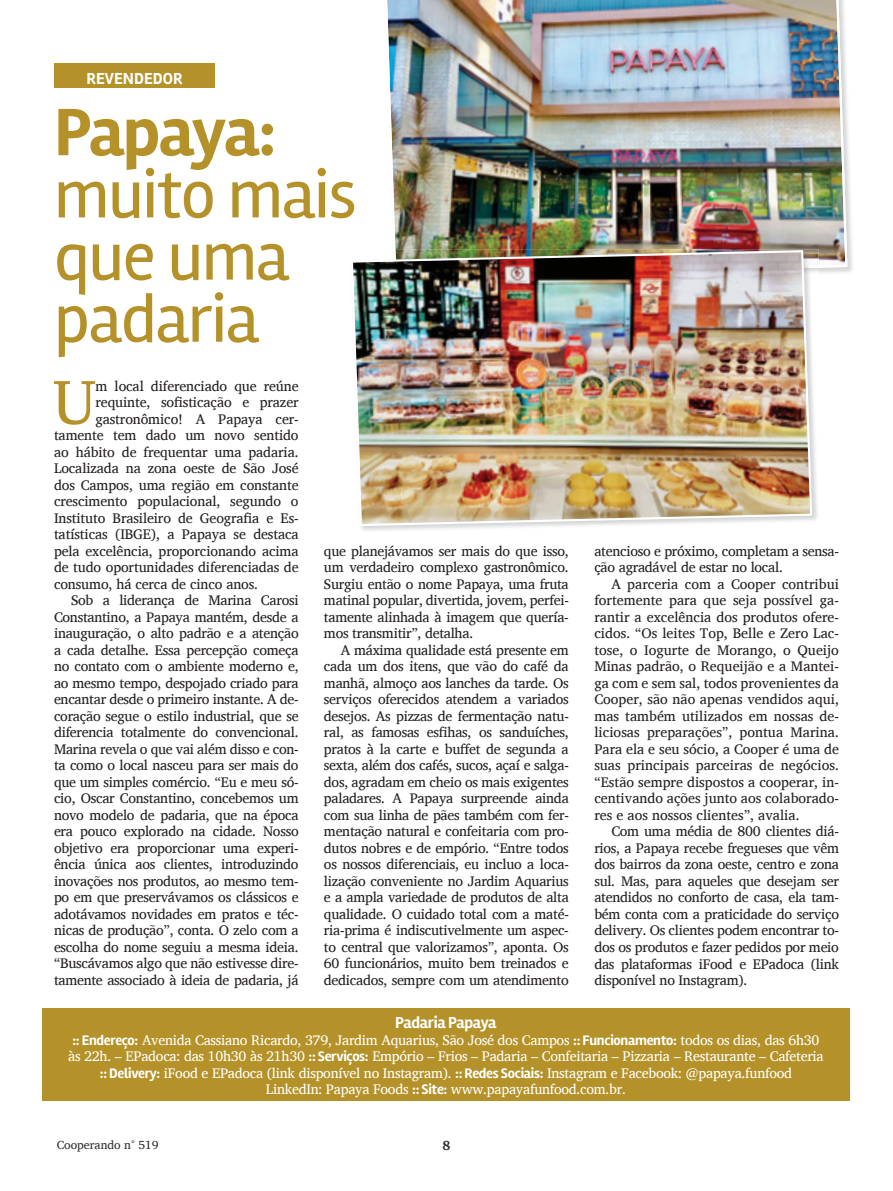
<style>
.page{position:relative;width:893px;height:1191px;background:#fff}
.page>*{position:absolute;margin:0;border:0;box-sizing:border-box;transform-origin:0 0}
.t1{font:69.3px/62.1px "Rambla";letter-spacing:-.02em;color:#b49229}
.t2{font:700 69.3px "Rambla";letter-spacing:-.035em;color:#b49229}
.t3{font:63.45px "Charis SIL";color:#b49229}
.t4{font:700 16.5px "Rambla";letter-spacing:-.02em;color:#fff}
.t5{font:700 16.5px "Rambla";color:#fff}
.t6{font:14.25px/16.5px "Charis SIL";letter-spacing:-.02em;color:#231f20;text-align:justify}
.t7{font:14.25px/16.5px "Charis SIL";letter-spacing:-.02em;color:#fff;text-align:center}
.t8{font:700 13.5px "Charis SIL";color:#312f30}
.t9{font:12px "Charis SIL";color:#312f30}
.s1{font-family:"Rambla";font-weight:700}
</style>
<div class="page">
<div style="left:42px;top:1008px;width:808px;height:92px;background:#b49229"></div>
<div style="left:54px;top:64px;width:161px;height:24px;background:#b49229"></div>
<img style="left:387px;top:0;width:460px;height:273px">
<img style="left:361px;top:405px;width:456px;height:126px">
<img style="left:353px;top:249px;width:460px;height:278px">
<p class="t5" style="left:87px;top:68px;width:98px">REVENDEDOR</p>
<h1 class="t2" style="left:54px;top:91px;width:224px">Papaya:</h1>
<h1 class="t1" style="left:54px;top:163px;width:304px">muito mais que uma padaria</h1>
<h2 class="t3" style="left:52px;top:365px;width:46px">U</h2>
<p class="t6" style="left:96px;top:377px;width:205px">m local diferenciado que reúne</p>
<p class="t6" style="left:96px;top:394px;width:205px">requinte, sofisticação e prazer</p>
<p class="t6" style="left:96px;top:410px;width:205px">gastronômico! A Papaya cer-</p>
<p class="t6" style="left:54px;top:427px;width:246px">tamente tem dado um novo sentido</p>
<p class="t6" style="left:54px;top:443px;width:246px">ao hábito de frequentar uma padaria.</p>
<p class="t6" style="left:54px;top:460px;width:246px">Localizada na zona oeste de São José</p>
<p class="t6" style="left:54px;top:476px;width:246px">dos Campos, uma região em constante</p>
<p class="t6" style="left:54px;top:493px;width:246px">crescimento populacional, segundo o</p>
<p class="t6" style="left:54px;top:509px;width:246px">Instituto Brasileiro de Geografia e Es-</p>
<p class="t6" style="left:54px;top:526px;width:246px">tatísticas (IBGE), a Papaya se destaca</p>
<p class="t6" style="left:54px;top:542px;width:246px">pela excelência, proporcionando acima</p>
<p class="t6" style="left:54px;top:559px;width:246px">de tudo oportunidades diferenciadas de</p>
<p class="t6" style="left:54px;top:575px;width:206px">consumo, há cerca de cinco anos.</p>
<p class="t6" style="left:71px;top:592px;width:229px">Sob a liderança de Marina Carosi</p>
<p class="t6" style="left:54px;top:608px;width:246px">Constantino, a Papaya mantém, desde a</p>
<p class="t6" style="left:54px;top:625px;width:246px">inauguração, o alto padrão e a atenção</p>
<p class="t6" style="left:54px;top:641px;width:246px">a cada detalhe. Essa percepção começa</p>
<p class="t6" style="left:54px;top:658px;width:246px">no contato com o ambiente moderno e,</p>
<p class="t6" style="left:54px;top:674px;width:246px">ao mesmo tempo, despojado criado para</p>
<p class="t6" style="left:54px;top:691px;width:246px">encantar desde o primeiro instante. A de-</p>
<p class="t6" style="left:54px;top:707px;width:246px">coração segue o estilo industrial, que se</p>
<p class="t6" style="left:54px;top:724px;width:246px">diferencia totalmente do convencional.</p>
<p class="t6" style="left:54px;top:740px;width:246px">Marina revela o que vai além disso e con-</p>
<p class="t6" style="left:54px;top:757px;width:246px">ta como o local nasceu para ser mais do</p>
<p class="t6" style="left:54px;top:773px;width:246px">que um simples comércio. “Eu e meu só-</p>
<p class="t6" style="left:54px;top:790px;width:246px">cio, Oscar Constantino, concebemos um</p>
<p class="t6" style="left:54px;top:806px;width:246px">novo modelo de padaria, que na época</p>
<p class="t6" style="left:54px;top:823px;width:246px">era pouco explorado na cidade. Nosso</p>
<p class="t6" style="left:54px;top:839px;width:246px">objetivo era proporcionar uma experi-</p>
<p class="t6" style="left:54px;top:856px;width:246px">ência única aos clientes, introduzindo</p>
<p class="t6" style="left:54px;top:872px;width:246px">inovações nos produtos, ao mesmo tem-</p>
<p class="t6" style="left:54px;top:889px;width:246px">po em que preservávamos os clássicos e</p>
<p class="t6" style="left:54px;top:905px;width:246px">adotávamos novidades em pratos e téc-</p>
<p class="t6" style="left:54px;top:922px;width:246px">nicas de produção”, conta. O zelo com a</p>
<p class="t6" style="left:54px;top:938px;width:246px">escolha do nome seguiu a mesma ideia.</p>
<p class="t6" style="left:54px;top:955px;width:246px">“Buscávamos algo que não estivesse dire-</p>
<p class="t6" style="left:54px;top:971px;width:246px">tamente associado à ideia de padaria, já</p>
<p class="t6" style="left:324px;top:542px;width:246px">que planejávamos ser mais do que isso, um verdadeiro complexo gastronômico.<br>Surgiu então o nome Papaya, uma fruta matinal popular, divertida, jovem, perfei&shy;tamente alinhada à imagem que quería&shy;mos transmitir”, detalha.</p>
<p class="t6" style="left:324px;top:641px;width:246px;text-indent:17px">A máxima qualidade está presente em cada um dos itens, que vão do café da manhã, almoço aos lanches da tarde. Os serviços oferecidos atendem a variados desejos. As pizzas de fermentação natu&shy;ral, as famosas esfihas, os sanduíches, pratos à la carte e buffet de segunda a sexta, além dos cafés, sucos, açaí e salga&shy;dos, agradam em cheio os mais exigentes paladares. A Papaya surpreende ainda com sua linha de pães também com fer&shy;mentação natural e confeitaria com pro&shy;dutos nobres e de empório. “Entre todos os nossos diferenciais, eu incluo a loca&shy;lização conveniente no Jardim Aquarius e a ampla variedade de produtos de alta qualidade. O cuidado total com a maté&shy;ria-prima é indiscutivelmente um aspec&shy;to central que valorizamos”, aponta. Os 60 funcionários, muito bem treinados e dedicados, sempre com um atendimento</p>
<p class="t6" style="left:594px;top:542px;width:246px">atencioso e próximo, completam a sensa&shy;ção agradável de estar no local.</p>
<p class="t6" style="left:594px;top:575px;width:246px;text-indent:17px">A parceria com a Cooper contribui fortemente para que seja possível ga&shy;rantir a excelência dos produtos ofere&shy;cidos. “Os leites Top, Belle e Zero Lac&shy;tose, o Iogurte de Morango, o Queijo Minas padrão, o Requeijão e a Mantei&shy;ga com e sem sal, todos provenientes da Cooper, são não apenas vendidos aqui, mas também utilizados em nossas de&shy;liciosas preparações”, pontua Marina.<br>Para ela e seu sócio, a Cooper é uma de suas principais parceiras de negócios. “Estão sempre dispostos a cooperar, in&shy;centivando ações junto aos colaborado&shy;res e aos nossos clientes”, avalia.</p>
<p class="t6" style="left:594px;top:823px;width:246px;text-indent:17px">Com uma média de 800 clientes diá&shy;rios, a Papaya recebe fregueses que vêm dos bairros da zona oeste, centro e zona sul. Mas, para aqueles que desejam ser atendidos no conforto de casa, ela tam&shy;bém conta com a praticidade do serviço delivery. Os clientes podem encontrar to&shy;dos os produtos e fazer pedidos por meio das plataformas iFood e EPadoca (link disponível no Instagram).</p>
<p class="t4" style="left:395px;top:1013px;width:103px">Padaria Papaya</p>
<p class="t7" style="left:68px;top:1031px;width:757px"><span class="s1">:: Endereço:</span> Avenida Cassiano Ricardo, 379, Jardim Aquarius, São José dos Campos <span class="s1">:: Funcionamento:</span> todos os dias, das 6h30 às 22h. – EPadoca: das 10h30 às 21h30 <span class="s1">:: Serviços:</span> Empório – Frios – Padaria – Confeitaria – Pizzaria – Restaurante – Cafeteria <span class="s1">:: Delivery:</span> iFood e EPadoca (link disponível no Instagram). <span class="s1">:: Redes Sociais:</span> Instagram e Facebook: @papaya.funfood<br>LinkedIn: Papaya Foods <span class="s1">:: Site:</span> www.papayafunfood.com.br.</p>
<p class="t9" style="left:57px;top:1138px;width:104px">Cooperando n° 519</p>
<p class="t8" style="left:442px;top:1137px;width:9px">8</p>
</div>
